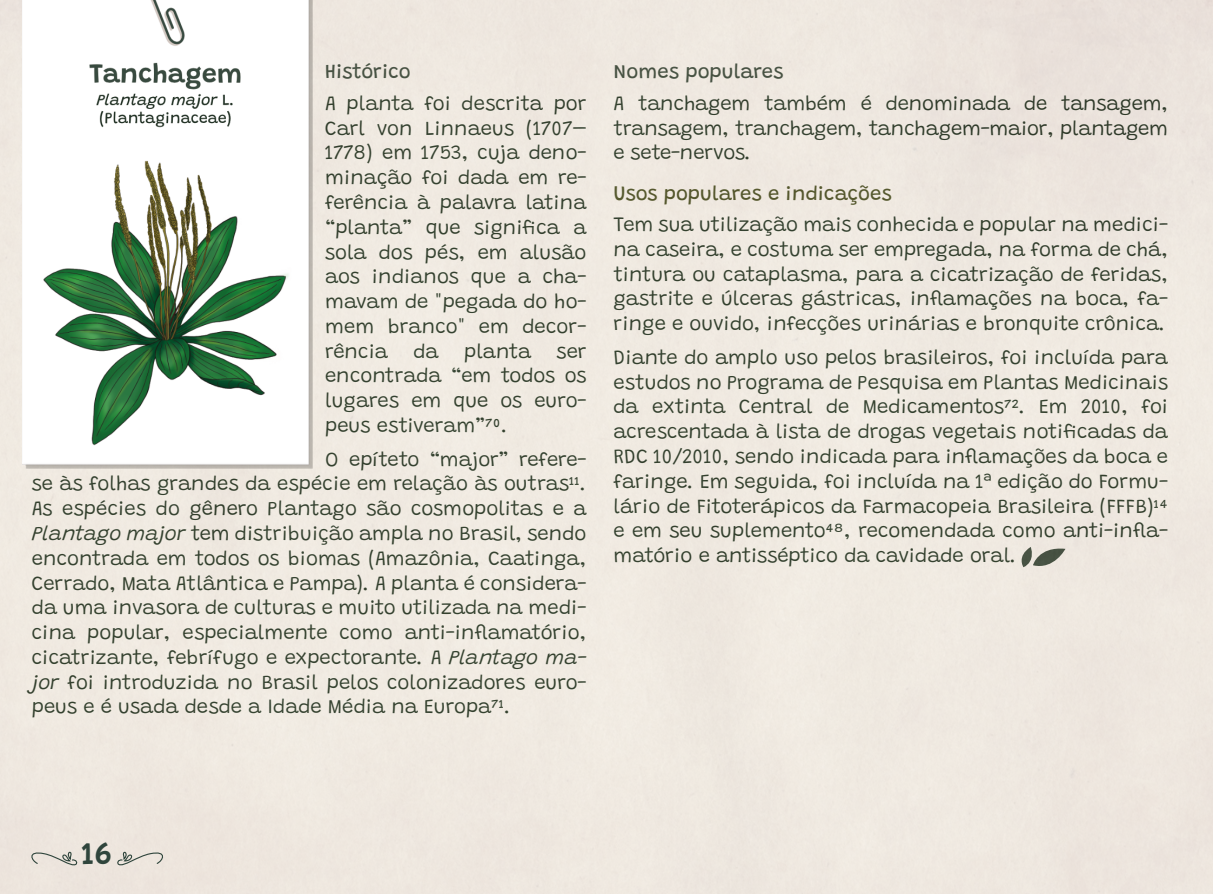
<style>
.page{position:relative;width:1213px;height:894px;background:#fff}
.page>*{position:absolute;margin:0;border:0;box-sizing:border-box;transform-origin:0 0}
.t1{font:600 31.5px "Grandstander";color:#2f453c}
.t2{font:300 20.25px/24.8px "Grandstander";color:#152d21;text-align:justify}
.t3{font:20.25px "Grandstander";color:#3f4b21}
.t4{font:20.25px "Grandstander";color:#2f453c}
.s1{font-style:italic}
</style>
<div class="page">
<div style="left:0;top:0;width:1212px;height:893px;background:#efe9e1"></div>
<svg style="left:117px;top:848px;width:52px;height:20px"></svg>
<svg style="left:25px;top:848px;width:53px;height:20px"></svg>
<img style="left:22px;top:0;width:290px;height:468px">
<p class="t4" style="left:325px;top:63px;width:87px">Histórico</p>
<p class="t2" style="left:325px;top:93px;width:263px">A planta foi descrita por Carl von Linnaeus (1707– 1778) em 1753, cuja deno&shy;minação foi dada em re&shy;ferência à palavra latina “planta” que significa a sola dos pés, em alusão aos indianos que a cha&shy;mavam de "pegada do ho&shy;mem branco" em decor&shy;rência</p>
<p class="t2" style="left:413px;top:340px;width:27px">da</p>
<p class="t2" style="left:464px;top:340px;width:68px">planta</p>
<p class="t2" style="left:325px;top:340px;width:263px;text-indent:231px">ser encontrada “em todos os lugares em que os euro&shy;peus estiveram”⁷⁰.</p>
<p class="t2" style="left:32px;top:448px;width:556px;text-indent:293px">O epíteto “major” refere&shy;se às folhas grandes da espécie em relação às outras¹¹.<br>As espécies do gênero Plantago são cosmopolitas e a <span class="s1">Plantago major</span> tem distribuição ampla no Brasil, sendo encontrada em todos os biomas (Amazônia, Caatinga, Cerrado, Mata Atlântica e Pampa). A planta é considera&shy;da uma invasora de culturas e muito utilizada na medi&shy;cina popular, especialmente como anti-inflamatório, cicatrizante, febrífugo e expectorante. A <span class="s1">Plantago ma&shy;jor</span> foi introduzida no Brasil pelos colonizadores euro&shy;peus e é usada desde a Idade Média na Europa⁷¹.</p>
<p class="t4" style="left:613px;top:63px;width:171px">Nomes populares</p>
<p class="t2" style="left:613px;top:93px;width:556px">A tanchagem também é denominada de tansagem, transagem, tranchagem, tanchagem-maior, plantagem e sete-nervos.</p>
<p class="t3" style="left:613px;top:184px;width:280px">Usos populares e indicações</p>
<p class="t2" style="left:613px;top:214px;width:556px">Tem sua utilização mais conhecida e popular na medici&shy;na caseira, e costuma ser empregada, na forma de chá, tintura ou cataplasma, para a cicatrização de feridas, gastrite e úlceras gástricas, inflamações na boca, fa&shy;ringe e ouvido, infecções urinárias e bronquite crônica.</p>
<p class="t2" style="left:613px;top:346px;width:556px">Diante do amplo uso pelos brasileiros, foi incluída para estudos no Programa de Pesquisa em Plantas Medicinais da extinta Central de Medicamentos⁷². Em 2010, foi acrescentada à lista de drogas vegetais notificadas da RDC 10/2010, sendo indicada para inflamações da boca e faringe. Em seguida, foi incluída na 1ª edição do Formu&shy;lário de Fitoterápicos da Farmacopeia Brasileira (FFFB)¹⁴ e em seu suplemento⁴⁸, recomendada como anti-infla&shy;matório e antisséptico da cavidade oral.</p>
<h1 class="t1" style="left:82px;top:841px;width:32px">16</h1>
</div>
